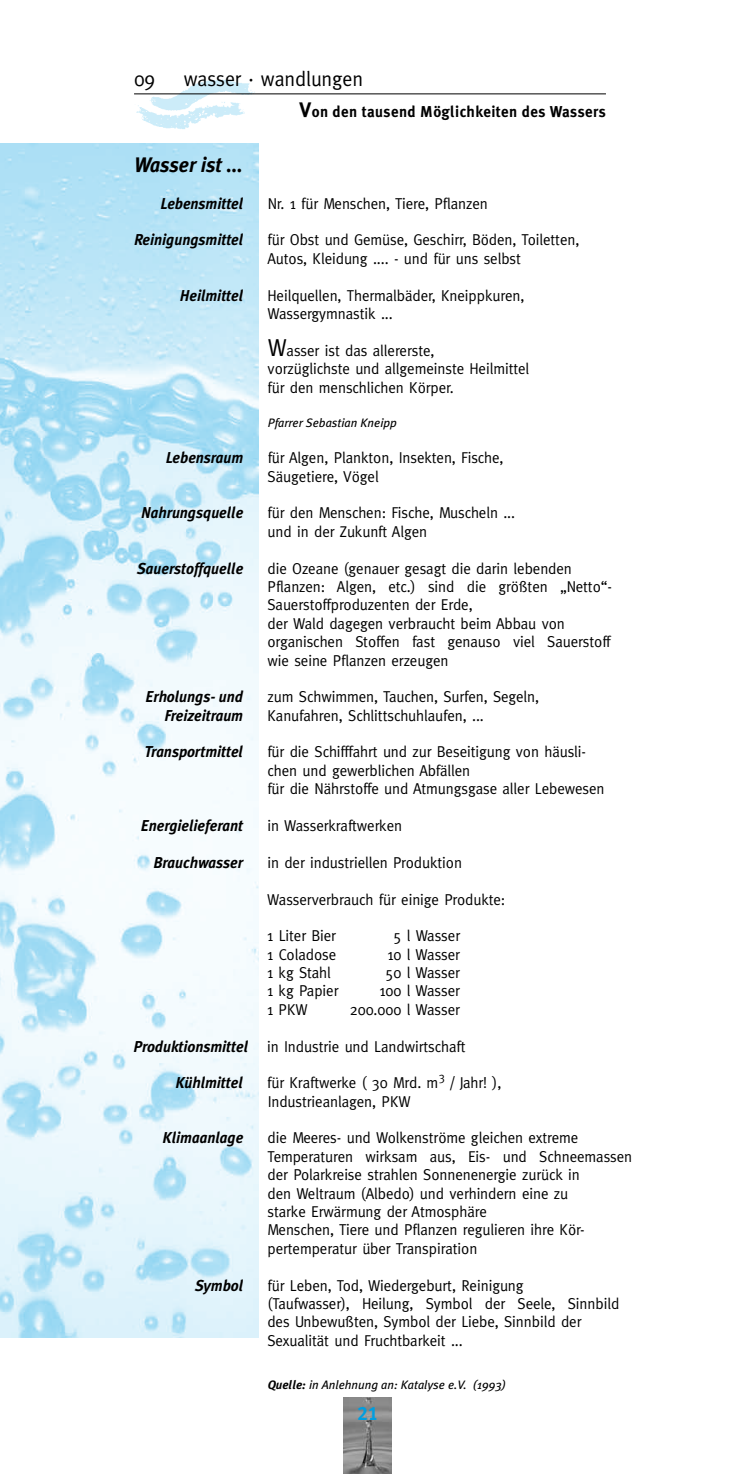
<style>
.page{position:relative;width:735px;height:1474px;background:#fff}
.page>*{position:absolute;margin:0;border:0;box-sizing:border-box;transform-origin:0 0}
.t1{font:21px "Meta";letter-spacing:-.005em;color:#000;scale:.95 1}
.t2{font:italic 700 21px "Meta Plus";letter-spacing:-.005em;color:#000;scale:.95 1}
.t3{font:19.25px "Meta Plus Bold Caps";color:#009ee0}
.t4{font:15.75px/18.4px "Meta";letter-spacing:-.005em;color:#000;scale:.95 1}
.t5{font:italic 700 15.75px "Meta Plus";letter-spacing:-.005em;color:#000;scale:.95 1}
.t6{font:700 15.75px "Meta Plus";letter-spacing:.025em;color:#000;scale:.95 1}
.t7{font:italic 12.25px "Meta Plus";color:#000}
.t8{font:12.25px "Meta";color:#000;scale:.95 1}
.s1{font-size:21px}
.s2{font-size:24.5px}
.s3{font-family:"Meta Plus";font-weight:700;font-style:italic}
.s4{font-weight:700}
</style>
<div class="page">
<img style="left:134px;top:80px;width:121px;height:49px">
<img style="left:0;top:144px;width:258px;height:1193px">
<img style="left:343px;top:1397px;width:48px;height:76px">
<hr style="left:134px;top:93px;width:471px;height:1px;background:#000">
<h1 class="t1" style="left:134px;top:67px;width:24px">09</h1>
<h1 class="t1" style="left:184px;top:67px;width:190px">wasser · wandlungen</h1>
<p class="t6" style="left:299px;top:102px;width:324px"><span class="s1">V</span>on den tausend Möglichkeiten des Wassers</p>
<h1 class="t2" style="left:134px;top:152px;width:116px">Wasser ist ...</h1>
<p class="t5" style="left:160px;top:194px;width:89px">Lebensmittel</p>
<p class="t4" style="left:267px;top:194px;width:233px">Nr. 1 für Menschen, Tiere, Pflanzen</p>
<p class="t5" style="left:134px;top:231px;width:116px">Reinigungsmittel</p>
<p class="t4" style="left:267px;top:231px;width:329px">für Obst und Gemüse, Geschirr, Böden, Toiletten,<br>Autos, Kleidung .... - und für uns selbst</p>
<p class="t5" style="left:180px;top:286px;width:68px">Heilmittel</p>
<p class="t4" style="left:267px;top:286px;width:272px">Heilquellen, Thermalbäder, Kneippkuren,<br>Wassergymnastik ...</p>
<p class="t4" style="left:267px;top:341px;width:277px"><span class="s2">W</span>asser ist das allererste,<br>vorzüglichste und allgemeinste Heilmittel für den menschlichen Körper.</p>
<p class="t7" style="left:267px;top:415px;width:131px">Pfarrer Sebastian Kneipp</p>
<p class="t5" style="left:166px;top:448px;width:83px">Lebensraum</p>
<p class="t4" style="left:267px;top:448px;width:250px">für Algen, Plankton, Insekten, Fische,<br>Säugetiere, Vögel</p>
<p class="t5" style="left:141px;top:504px;width:109px">Nahrungsquelle</p>
<p class="t4" style="left:267px;top:503px;width:262px">für den Menschen: Fische, Muscheln ... und in der Zukunft Algen</p>
<p class="t5" style="left:137px;top:559px;width:113px">Sauerstoffquelle</p>
<p class="t4" style="left:267px;top:558px;width:364px">die Ozeane (genauer gesagt die darin lebenden Pflanzen: Algen, etc.) sind die größten „Netto“- Sauerstoffproduzenten der Erde,<br>der Wald dagegen verbraucht beim Abbau von organischen Stoffen fast genauso viel Sauerstoff wie seine Pflanzen erzeugen</p>
<p class="t5" style="left:145px;top:687px;width:104px">Erholungs- und</p>
<p class="t4" style="left:267px;top:687px;width:287px">zum Schwimmen, Tauchen, Surfen, Segeln,</p>
<p class="t5" style="left:164px;top:706px;width:84px">Freizeitraum</p>
<p class="t4" style="left:267px;top:706px;width:229px">Kanufahren, Schlittschuhlaufen, ...</p>
<p class="t5" style="left:144px;top:743px;width:105px">Transportmittel</p>
<p class="t4" style="left:267px;top:742px;width:356px">für die Schifffahrt und zur Beseitigung von häusli&shy;chen und gewerblichen Abfällen<br>für die Nährstoffe und Atmungsgase aller Lebewesen</p>
<p class="t5" style="left:141px;top:816px;width:109px">Energielieferant</p>
<p class="t4" style="left:267px;top:816px;width:143px">in Wasserkraftwerken</p>
<p class="t5" style="left:153px;top:853px;width:96px">Brauchwasser</p>
<p class="t4" style="left:267px;top:853px;width:206px">in der industriellen Produktion</p>
<p class="t4" style="left:267px;top:889px;width:252px">Wasserverbrauch für einige Produkte:</p>
<p class="t4" style="left:267px;top:926px;width:74px">1 Liter Bier</p>
<p class="t4" style="left:393px;top:926px;width:72px">5 l Wasser</p>
<p class="t4" style="left:267px;top:944px;width:74px">1 Coladose</p>
<p class="t4" style="left:387px;top:944px;width:78px">10 l Wasser</p>
<p class="t4" style="left:267px;top:963px;width:68px">1 kg Stahl</p>
<p class="t4" style="left:385px;top:963px;width:80px">50 l Wasser</p>
<p class="t4" style="left:267px;top:981px;width:76px">1 kg Papier</p>
<p class="t4" style="left:379px;top:981px;width:86px">100 l Wasser</p>
<p class="t4" style="left:267px;top:1000px;width:44px">1 PKW</p>
<p class="t4" style="left:349px;top:1000px;width:117px">200.000 l Wasser</p>
<p class="t4" style="left:133px;top:1036px;width:351px"><span class="s3">Produktionsmittel</span> in Industrie und Landwirtschaft</p>
<p class="t5" style="left:175px;top:1073px;width:73px">Kühlmittel</p>
<p class="t4" style="left:267px;top:1073px;width:182px">für Kraftwerke ( 30 Mrd. m</p>
<p class="t8" style="left:438px;top:1069px;width:8px">3</p>
<p class="t4" style="left:450px;top:1073px;width:55px">/ Jahr! ),</p>
<p class="t4" style="left:267px;top:1091px;width:152px">Industrieanlagen, PKW</p>
<p class="t5" style="left:162px;top:1128px;width:86px">Klimaanlage</p>
<p class="t4" style="left:267px;top:1128px;width:385px">die Meeres- und Wolkenströme gleichen extreme Temperaturen wirksam aus, Eis- und Schneemassen der Polarkreise strahlen Sonnenenergie zurück in<br>den Weltraum (Albedo) und verhindern eine zu<br>starke Erwärmung der Atmosphäre<br>Menschen, Tiere und Pflanzen regulieren ihre Kör&shy;pertemperatur über Transpiration</p>
<p class="t5" style="left:195px;top:1275px;width:52px">Symbol</p>
<p class="t4" style="left:267px;top:1275px;width:372px">für Leben, Tod, Wiedergeburt, Reinigung<br>(Taufwasser), Heilung, Symbol der Seele, Sinnbild des Unbewußten, Symbol der Liebe, Sinnbild der Sexualität und Fruchtbarkeit ...</p>
<p class="t7" style="left:267px;top:1377px;width:240px"><span class="s4">Quelle:</span> in Anlehnung an: Katalyse e.V. (1993)</p>
<p class="t3" style="left:357px;top:1402px;width:22px">21</p>
</div>
